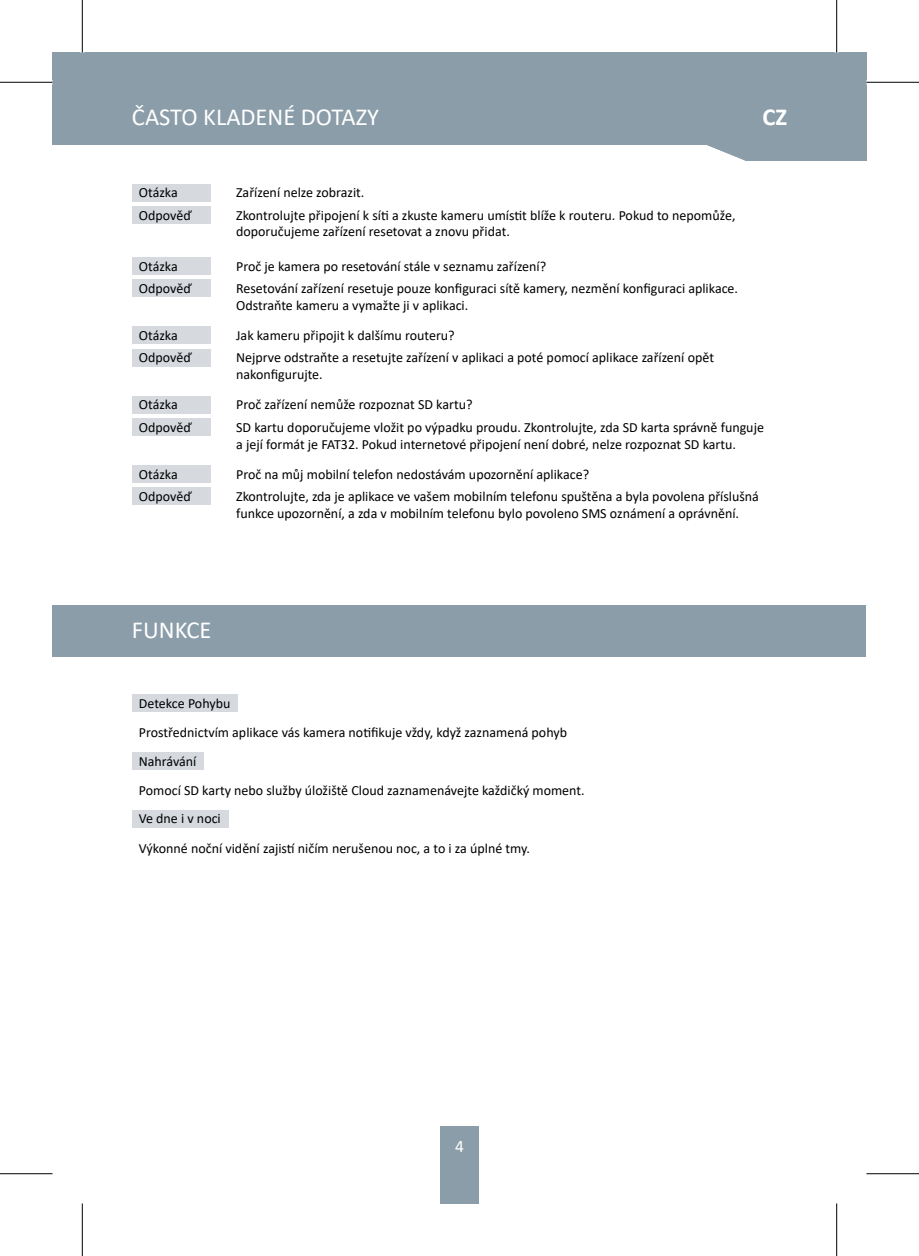
<style>
.page{position:relative;width:919px;height:1256px;background:#fff}
.page>*{position:absolute;margin:0;border:0;box-sizing:border-box;transform-origin:0 0}
.t1{font:24.5px "Calibri";color:#fff}
.t2{font:700 24.5px "Calibri";color:#fff}
.t3{font:17.5px "Calibri";color:#fff}
.t4{font:14px/16.8px "Calibri";color:#000001}
</style>
<div class="page">
<div style="left:132px;top:184px;width:78px;height:17px;background:#d6dadf"></div>
<div style="left:132px;top:257px;width:78px;height:18px;background:#d6dadf"></div>
<div style="left:132px;top:327px;width:78px;height:17px;background:#d6dadf"></div>
<div style="left:132px;top:396px;width:78px;height:17px;background:#d6dadf"></div>
<div style="left:132px;top:465px;width:78px;height:18px;background:#d6dadf"></div>
<div style="left:132px;top:206px;width:78px;height:17px;background:#d6dadf"></div>
<div style="left:132px;top:280px;width:78px;height:17px;background:#d6dadf"></div>
<div style="left:132px;top:349px;width:78px;height:17px;background:#d6dadf"></div>
<div style="left:132px;top:418px;width:78px;height:18px;background:#d6dadf"></div>
<div style="left:132px;top:488px;width:78px;height:17px;background:#d6dadf"></div>
<div style="left:52px;top:52px;width:814px;height:93px;background:#8b9da9"></div>
<svg style="left:707px;top:145px;width:38px;height:16px"></svg>
<div style="left:745px;top:135px;width:121px;height:26px;background:#8b9da9"></div>
<div style="left:440px;top:1126px;width:39px;height:77px;background:#8b9da9"></div>
<div style="left:52px;top:605px;width:814px;height:52px;background:#8b9da9"></div>
<div style="left:132px;top:810px;width:96px;height:17px;background:#d6dadf"></div>
<div style="left:132px;top:694px;width:105px;height:18px;background:#d6dadf"></div>
<div style="left:132px;top:752px;width:72px;height:17px;background:#d6dadf"></div>
<svg style="left:0;top:81px;width:52px;height:1px"></svg>
<svg style="left:866px;top:80px;width:53px;height:4px"></svg>
<svg style="left:0;top:1174px;width:52px;height:1px"></svg>
<svg style="left:866px;top:1174px;width:53px;height:1px"></svg>
<svg style="left:81px;top:0;width:1px;height:52px"></svg>
<svg style="left:81px;top:1203px;width:1px;height:53px"></svg>
<svg style="left:837px;top:0;width:1px;height:52px"></svg>
<svg style="left:837px;top:1203px;width:1px;height:53px"></svg>
<hr style="left:0;top:82px;width:52px;height:1px;background:#000">
<hr style="left:866px;top:82px;width:53px;height:1px;background:#000">
<hr style="left:0;top:1173px;width:52px;height:1px;background:#000">
<hr style="left:866px;top:1173px;width:53px;height:1px;background:#000">
<hr style="left:82px;top:0;width:1px;height:52px;background:#000">
<hr style="left:82px;top:1203px;width:1px;height:53px;background:#000">
<hr style="left:836px;top:0;width:1px;height:52px;background:#000">
<hr style="left:836px;top:1203px;width:1px;height:53px;background:#000">
<h1 class="t1" style="left:132px;top:100px;width:249px">ČASTO KLADENÉ DOTAZY</h1>
<h1 class="t2" style="left:759px;top:99px;width:30px">ENCZ</h1>
<p class="t4" style="left:139px;top:184px;width:40px">Otázka</p>
<p class="t4" style="left:236px;top:184px;width:130px">Zařízení nelze zobrazit.</p>
<p class="t4" style="left:139px;top:206px;width:54px">Odpověď</p>
<p class="t4" style="left:236px;top:206px;width:501px">Zkontrolujte připojení k síti a zkuste kameru umístit blíže k routeru. Pokud to nepomůže, doporučujeme zařízení resetovat a znovu přidat.</p>
<p class="t4" style="left:139px;top:257px;width:40px">Otázka</p>
<p class="t4" style="left:236px;top:257px;width:311px">Proč je kamera po resetování stále v seznamu zařízení?</p>
<p class="t4" style="left:139px;top:280px;width:54px">Odpověď</p>
<p class="t4" style="left:236px;top:280px;width:503px">Resetování zařízení resetuje pouze konfiguraci sítě kamery, nezmění konfiguraci aplikace.<br>Odstraňte kameru a vymažte ji v aplikaci.</p>
<p class="t4" style="left:139px;top:327px;width:40px">Otázka</p>
<p class="t4" style="left:236px;top:327px;width:220px">Jak kameru připojit k dalšímu routeru?</p>
<p class="t4" style="left:139px;top:349px;width:54px">Odpověď</p>
<p class="t4" style="left:236px;top:349px;width:479px">Nejprve odstraňte a resetujte zařízení v aplikaci a poté pomocí aplikace zařízení opět nakonfigurujte.</p>
<p class="t4" style="left:139px;top:396px;width:40px">Otázka</p>
<p class="t4" style="left:236px;top:396px;width:238px">Proč zařízení nemůže rozpoznat SD kartu?</p>
<p class="t4" style="left:139px;top:418px;width:54px">Odpověď</p>
<p class="t4" style="left:236px;top:418px;width:529px">SD kartu doporučujeme vložit po výpadku proudu. Zkontrolujte, zda SD karta správně funguje a její formát je FAT32. Pokud internetové připojení není dobré, nelze rozpoznat SD kartu.</p>
<p class="t4" style="left:139px;top:465px;width:40px">Otázka</p>
<p class="t4" style="left:236px;top:465px;width:354px">Proč na můj mobilní telefon nedostávám upozornění aplikace?</p>
<p class="t4" style="left:139px;top:488px;width:54px">Odpověď</p>
<p class="t4" style="left:236px;top:488px;width:524px">Zkontrolujte, zda je aplikace ve vašem mobilním telefonu spuštěna a byla povolena příslušná funkce upozornění, a zda v mobilním telefonu bylo povoleno SMS oznámení a oprávnění.</p>
<h1 class="t1" style="left:132px;top:613px;width:81px">FUNKCE</h1>
<p class="t4" style="left:139px;top:694px;width:93px">Detekce Pohybu</p>
<p class="t4" style="left:139px;top:724px;width:430px">Prostřednictvím aplikace vás kamera notifikuje vždy, když zaznamená pohyb</p>
<p class="t4" style="left:139px;top:752px;width:59px">Nahrávání</p>
<p class="t4" style="left:139px;top:781px;width:447px">Pomocí SD karty nebo služby úložiště Cloud zaznamenávejte každičký moment.</p>
<p class="t4" style="left:139px;top:810px;width:83px">Ve dne i v noci</p>
<p class="t4" style="left:139px;top:839px;width:393px">Výkonné noční vidění zajistí ničím nerušenou noc, a to i za úplné tmy.</p>
<p class="t3" style="left:455px;top:1134px;width:10px">4</p>
</div>
